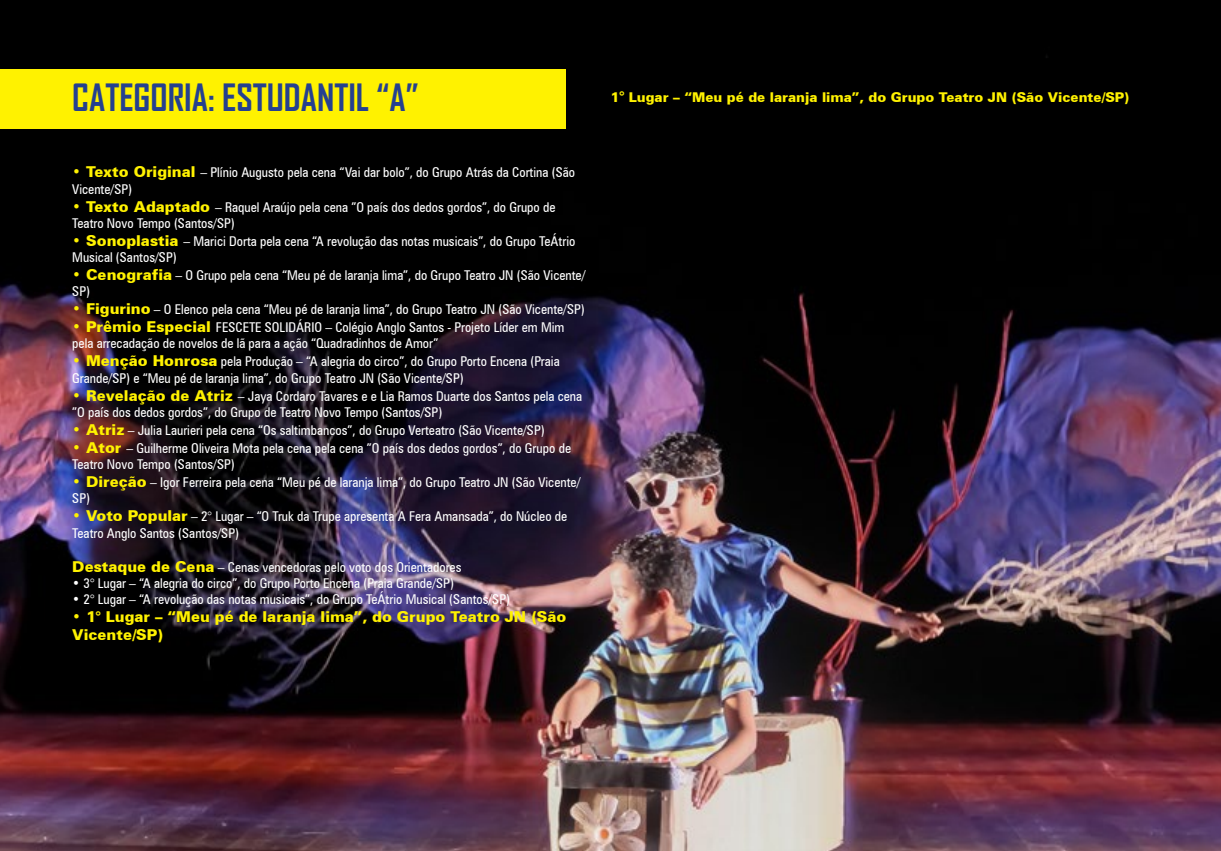
<style>
.page{position:relative;width:1221px;height:851px;background:#fff}
.page>*{position:absolute;margin:0;border:0;box-sizing:border-box;transform-origin:0 0}
.t1{font:700 36px "Agency FB";color:#25408f}
.t2{font:900 15px/18px "Zurich BT";color:#fff200}
.t3{font:condensed 13.5px/16.2px "Zurich BT";color:#fff}
.t4{font:900 13.5px "Zurich BT";color:#fff200}
.s1{font-weight:900;font-stretch:normal;font-size:15px;color:#fff200}
.s2{font-size:15px}
</style>
<div class="page">
<img style="left:0;top:0;width:1220px;height:850px">
<div style="left:0;top:69px;width:566px;height:60px;background:#fff200"></div>
<h1 class="t1" style="left:72px;top:75px;width:348px">CATEGORIA: ESTUDANTIL “A”</h1>
<p class="t3" style="left:72px;top:164px;width:504px"><span class="s1">• Texto Original</span> – Plínio Augusto pela cena “Vai dar bolo”, do Grupo Atrás da Cortina (São<br>Vicente/SP)</p>
<p class="t3" style="left:72px;top:198px;width:484px"><span class="s1">• Texto Adaptado</span> – Raquel Araújo pela cena ”O país dos dedos gordos”, do Grupo de<br>Teatro Novo Tempo (Santos/SP)</p>
<p class="t3" style="left:72px;top:233px;width:504px"><span class="s1">• Sonoplastia</span> – Marici Dorta pela cena “A revolução das notas musicais”, do Grupo TeÁtrio<br>Musical (Santos/SP)</p>
<p class="t3" style="left:72px;top:267px;width:514px"><span class="s1">• Cenografia</span> – O Grupo pela cena “Meu pé de laranja lima”, do Grupo Teatro JN (São Vicente/<br>SP)</p>
<p class="t3" style="left:72px;top:301px;width:514px"><span class="s1">• Figurino</span> – O Elenco pela cena “Meu pé de laranja lima”, do Grupo Teatro JN (São Vicente/SP)</p>
<p class="t3" style="left:72px;top:319px;width:493px"><span class="s1">• Prêmio Especial</span> FESCETE SOLIDÁRIO – Colégio Anglo Santos - Projeto Líder em Mim pela arrecadação de novelos de lã para a ação “Quadradinhos de Amor”</p>
<p class="t3" style="left:72px;top:353px;width:489px"><span class="s1">• Menção Honrosa</span> pela Produção – “A alegria do circo”, do Grupo Porto Encena (Praia<br>Grande/SP) e “Meu pé de laranja lima”, do Grupo Teatro JN (São Vicente/SP)</p>
<p class="t3" style="left:72px;top:387px;width:511px"><span class="s1">• Revelação de Atriz</span> – Jaya Cordaro Tavares e e Lia Ramos Duarte dos Santos pela cena ”O país dos dedos gordos”, do Grupo de Teatro Novo Tempo (Santos/SP)</p>
<p class="t3" style="left:72px;top:422px;width:474px"><span class="s1">• Atriz</span> – Julia Laurieri pela cena “Os saltimbancos”, do Grupo Verteatro (São Vicente/SP)</p>
<p class="t3" style="left:72px;top:440px;width:500px"><span class="s1">• Ator</span> – Guilherme Oliveira Mota pela cena pela cena ”O país dos dedos gordos”, do Grupo de<br>Teatro Novo Tempo (Santos/SP)</p>
<p class="t3" style="left:72px;top:474px;width:509px"><span class="s1">• Direção</span> – Igor Ferreira pela cena “Meu pé de laranja lima”, do Grupo Teatro JN (São Vicente/<br>SP)</p>
<p class="t3" style="left:72px;top:508px;width:496px"><span class="s1">• Voto Popular</span> – 2° Lugar – “O Truk da Trupe apresenta A Fera Amansada”, do Núcleo de<br>Teatro Anglo Santos (Santos/SP)</p>
<p class="t3" style="left:72px;top:558px;width:390px"><span class="s1">Destaque de Cena</span> – Cenas vencedoras pelo voto dos Orientadores</p>
<p class="t3" style="left:72px;top:575px;width:383px">• 3° Lugar – “A alegria do circo”, do Grupo Porto Encena (Praia Grande/SP)</p>
<p class="t3" style="left:72px;top:591px;width:439px">• 2° Lugar – “A revolução das notas musicais”, do Grupo TeÁtrio Musical (Santos/SP)</p>
<p class="t2" style="left:72px;top:607px;width:495px">• 1° Lugar – “Meu pé de laranja lima”, do Grupo Teatro JN (São<br>Vicente/SP)</p>
<p class="t4" style="left:610px;top:89px;width:521px">1<span class="s2">°</span> Lugar – “Meu pé de laranja lima”, do Grupo Teatro JN (São Vicente/SP)</p>
</div>
